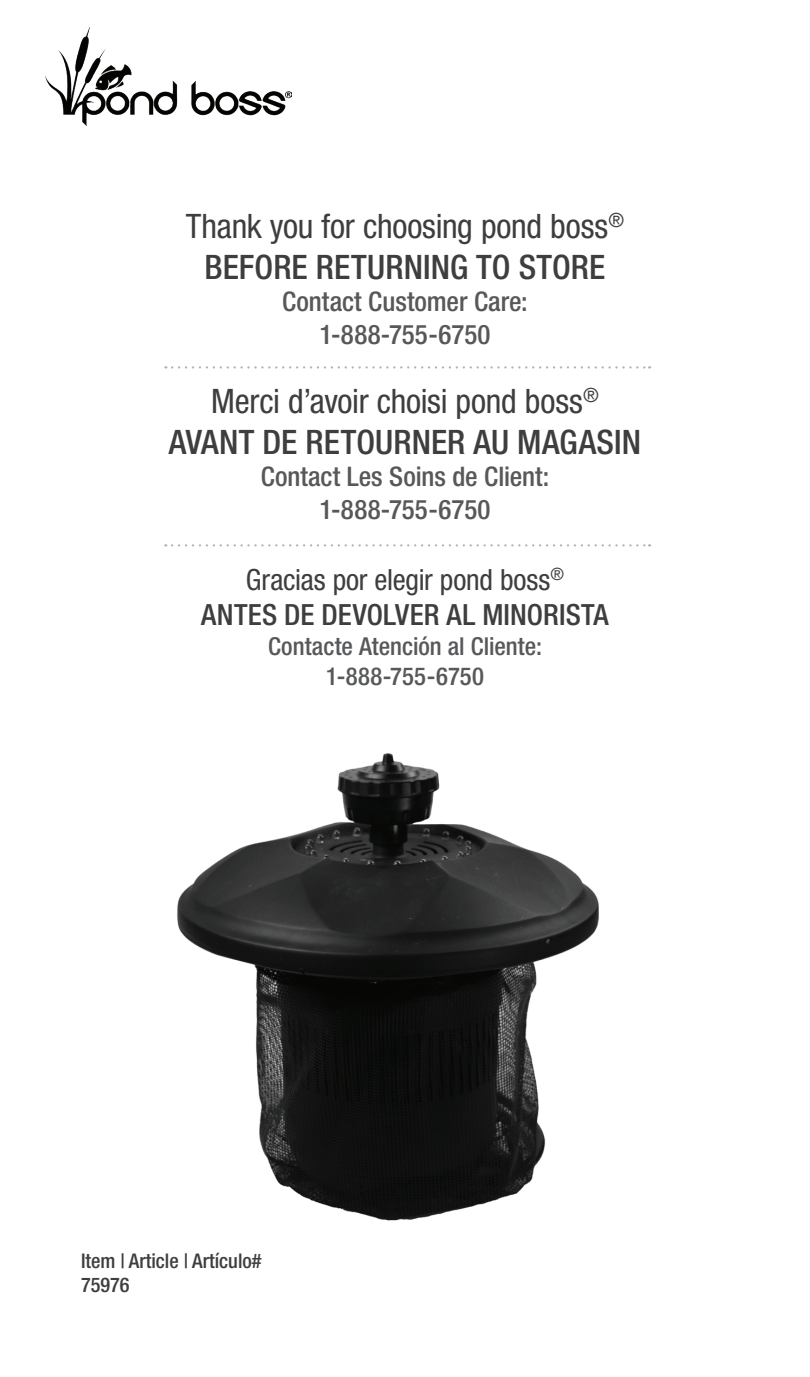
<style>
.page{position:relative;width:810px;height:1377px;background:#fff}
.page>*{position:absolute;margin:0;border:0;box-sizing:border-box;transform-origin:0 0}
.t1{font:condensed 33.75px/40.5px "Helvetica Neue LT Std";letter-spacing:-.01em;color:#3e3e3f;text-align:center}
.t2{font:500 condensed 29.25px/35.1px "Helvetica Neue LT Std";letter-spacing:.005em;color:#3e3e3f;text-align:center}
.t3{font:500 condensed 27px/32.4px "Helvetica Neue LT Std";color:#57585a;text-align:center}
.t4{font:500 condensed 24.75px/29.7px "Helvetica Neue LT Std";color:#57585a;text-align:center}
.t5{font:500 condensed 20.25px/24.3px "Helvetica Neue LT Std";color:#3e3e3f}
.s1{font-weight:500}
.s2{font-weight:400}
</style>
<div class="page">
<img style="left:46px;top:27px;width:245px;height:98px">
<svg style="left:172px;top:366px;width:478px;height:3px"></svg>
<svg style="left:172px;top:544px;width:478px;height:3px"></svg>
<img style="left:177px;top:753px;width:422px;height:468px">
<p class="t1" style="left:186px;top:206px;width:440px">Thank you for choosing pond boss<sup>®<br></sup><span class="s1">BEFORE RETURNING TO STORE</span></p>
<p class="t3" style="left:282px;top:285px;width:247px">Contact Customer Care:<br>1-888-755-6750</p>
<p class="t1" style="left:169px;top:381px;width:474px">Merci d’avoir choisi pond boss<sup>®<br></sup><span class="s1">AVANT DE RETOURNER AU MAGASIN</span></p>
<p class="t3" style="left:261px;top:460px;width:290px">Contact Les Soins de Client:<br>1-888-755-6750</p>
<p class="t2" style="left:201px;top:562px;width:409px"><span class="s2">Gracias por elegir pond boss</span><sup>®<br></sup>ANTES DE DEVOLVER AL MINORISTA</p>
<p class="t4" style="left:268px;top:631px;width:275px">Contacte Atención al Cliente:<br>1-888-755-6750</p>
<p class="t5" style="left:81px;top:1248px;width:182px">Item | Article | Artículo#<br>75976</p>
</div>
